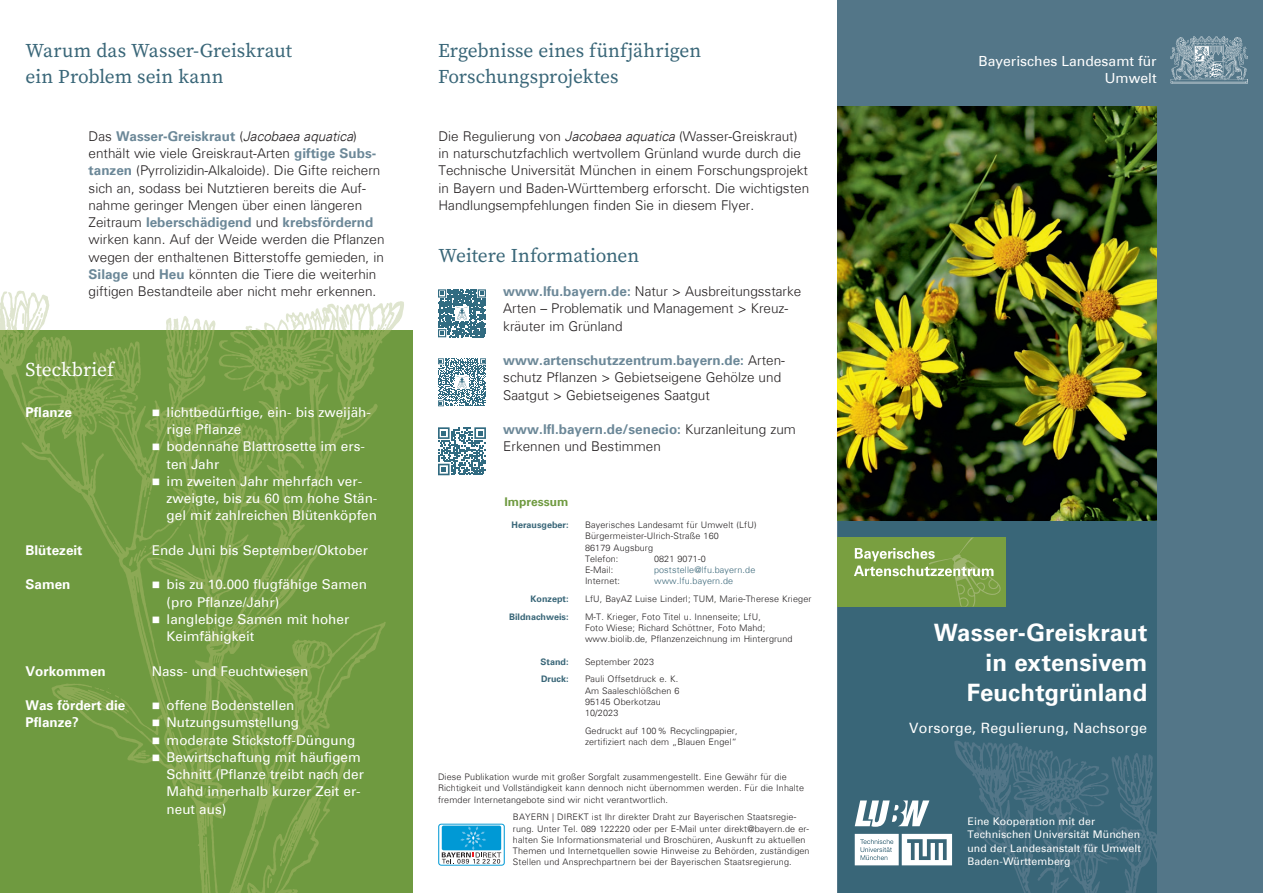
<style>
.page{position:relative;width:1263px;height:893px;background:#fff}
.page>*{position:absolute;margin:0;border:0;box-sizing:border-box;transform-origin:0 0}
.Titelzeile{font:700 24px/30px "Univers Com 65";letter-spacing:.005em;color:#fff;text-align:right}
.HL_Kopfzeile{font:19.5px/25.5px "Source Serif Variable";color:#396678}
.t1{font:19.5px "Source Serif Variable";color:#fff}
.Untertitel___Reihenb{font:14.25px "Univers Com 55 Roman";letter-spacing:.01em;color:#fff}
.Bayerisches_Landesam{font:13.95px "Univers Com 55 Roman";color:#fff}
.Fließtext{font:300 13.5px/17.2px "Univers Com 45";color:#231f20}
.Fließtext-2{font:13.5px/17.2px "Univers Com 55 Roman";color:#fff}
.Impressum_großer_Abs{font:300 13.5px/17.2px "Univers Com 45";color:#231f20}
.Fließtext-3{font:700 13.5px/17.2px "Univers Com 65";color:#fff}
.Impressum_großer_Abs-2{font:700 12px "Univers Com 65";color:#6f9a40}
.Untertitel___Reihenb-2{font:10.5px/13.5px "Univers Com 55 Roman";letter-spacing:.01em;color:#fff}
.Impressum_Fließ{font:300 9px/11.2px "Univers Com 45";letter-spacing:.015em;color:#231f20}
.Impressum_Fließ-2{font:700 9px "Univers Com 65";color:#396678}
.Impressum_großer_Abs-3{font:300 9px "Univers Com 45";letter-spacing:.015em;color:#396678}
.s1{font-family:"Univers Com 65";font-weight:700;color:#6c8898}
.s2{font-style:italic}
</style>
<div class="page">
<div style="left:838px;top:0;width:425px;height:893px;background:#537688"></div>
<img style="left:1171px;top:36px;width:77px;height:47px">
<img style="left:0;top:290px;width:412px;height:41px">
<img style="left:0;top:331px;width:412px;height:562px">
<div style="left:838px;top:520px;width:319px;height:373px;background:#396678"></div>
<img style="left:945px;top:741px;width:212px;height:152px">
<img style="left:838px;top:106px;width:319px;height:414px">
<div style="left:838px;top:538px;width:168px;height:69px;background:#799f40"></div>
<svg style="left:854px;top:538px;width:147px;height:69px"></svg>
<svg style="left:855px;top:800px;width:74px;height:27px"></svg>
<svg style="left:438px;top:289px;width:48px;height:48px"></svg>
<svg style="left:438px;top:358px;width:48px;height:48px"></svg>
<svg style="left:438px;top:427px;width:48px;height:48px"></svg>
<svg style="left:855px;top:834px;width:97px;height:31px;background:#d1dbdf"></svg>
<svg style="left:439px;top:824px;width:65px;height:41px"></svg>
<div style="left:438px;top:824px;width:66px;height:41px;border:1px solid #0099d5;border-radius:3px"></div>
<svg style="left:442px;top:826px;width:59px;height:38px"></svg>
<svg style="left:153px;top:409px;width:6px;height:7px"></svg>
<svg style="left:153px;top:444px;width:6px;height:6px"></svg>
<svg style="left:153px;top:478px;width:6px;height:7px"></svg>
<svg style="left:153px;top:582px;width:6px;height:6px"></svg>
<svg style="left:153px;top:616px;width:6px;height:7px"></svg>
<svg style="left:153px;top:703px;width:6px;height:6px"></svg>
<svg style="left:153px;top:720px;width:6px;height:6px"></svg>
<svg style="left:153px;top:737px;width:6px;height:7px"></svg>
<svg style="left:153px;top:754px;width:6px;height:7px"></svg>
<h1 class="HL_Kopfzeile" style="left:26px;top:38px;width:268px">Warum das Wasser-Greiskraut ein Problem sein kann</h1>
<p class="Fließtext" style="left:89px;top:127px;width:297px">Das <span class="s1">Wasser-Greiskraut</span> (<span class="s2">Jacobaea aquatica</span>) enthält wie viele Greiskraut-Arten <span class="s1">giftige Subs&shy;tanzen</span> (Pyrrolizidin-Alkaloide). Die Gifte reichern sich an, sodass bei Nutztieren bereits die Auf&shy;nahme geringer Mengen über einen längeren Zeitraum <span class="s1">leberschädigend</span> und <span class="s1">krebsfördernd </span>wirken kann. Auf der Weide werden die Pflanzen wegen der enthaltenen Bitterstoffe gemieden, in <span class="s1">Silage</span> und <span class="s1">Heu</span> könnten die Tiere die weiterhin giftigen Bestandteile aber nicht mehr erkennen.</p>
<p class="t1" style="left:26px;top:357px;width:90px">Steckbrief</p>
<p class="Fließtext-3" style="left:26px;top:403px;width:48px">Pflanze</p>
<p class="Fließtext-3" style="left:26px;top:541px;width:59px">Blütezeit</p>
<p class="Fließtext-3" style="left:26px;top:576px;width:47px">Samen</p>
<p class="Fließtext-3" style="left:26px;top:662px;width:82px">Vorkommen</p>
<p class="Fließtext-3" style="left:26px;top:697px;width:101px">Was fördert die<br>Pflanze?</p>
<p class="Fließtext-2" style="left:167px;top:403px;width:206px">lichtbedürftige, ein- bis zweijäh&shy;rige Pflanze</p>
<p class="Fließtext-2" style="left:167px;top:438px;width:200px">bodennahe Blattrosette im ers&shy;ten Jahr</p>
<p class="Fließtext-2" style="left:167px;top:472px;width:212px">im zweiten Jahr mehrfach ver&shy;zweigte, bis zu 60 cm hohe Stän&shy;gel mit zahlreichen Blütenköpfen</p>
<p class="Fließtext-2" style="left:152px;top:541px;width:218px">Ende Juni bis September/Oktober</p>
<p class="Fließtext-2" style="left:167px;top:576px;width:202px">bis zu 10.000 flugfähige Samen (pro Pflanze/Jahr)</p>
<p class="Fließtext-2" style="left:167px;top:610px;width:184px">langlebige Samen mit hoher<br>Keimfähigkeit</p>
<p class="Fließtext-2" style="left:152px;top:662px;width:158px">Nass- und Feuchtwiesen</p>
<p class="Fließtext-2" style="left:167px;top:697px;width:129px">offene Bodenstellen</p>
<p class="Fließtext-2" style="left:167px;top:714px;width:134px">Nutzungsumstellung</p>
<p class="Fließtext-2" style="left:167px;top:731px;width:190px">moderate Stickstoff-Düngung</p>
<p class="Fließtext-2" style="left:167px;top:748px;width:199px">Bewirtschaftung mit häufigem<br>Schnitt (Pflanze treibt nach der<br>Mahd innerhalb kurzer Zeit er&shy;neut aus)</p>
<h1 class="HL_Kopfzeile" style="left:438px;top:38px;width:265px">Ergebnisse eines fünfjährigen<br>Forschungsprojektes</h1>
<p class="Fließtext" style="left:438px;top:127px;width:372px">Die Regulierung von <span class="s2">Jacobaea aquatica</span> (Wasser-Greiskraut) in naturschutzfachlich wertvollem Grünland wurde durch die Technische Universität München in einem Forschungsprojekt in Bayern und Baden-Württemberg erforscht. Die wichtigsten Handlungsempfehlungen finden Sie in diesem Flyer.</p>
<h1 class="HL_Kopfzeile" style="left:438px;top:242px;width:202px">Weitere Informationen</h1>
<p class="Impressum_großer_Abs" style="left:503px;top:283px;width:300px"><span class="s1">www.lfu.bayern.de:</span> Natur &gt; Ausbreitungsstarke<br>Arten – Problematik und Management &gt; Kreuz&shy;kräuter im Grünland</p>
<p class="Fließtext" style="left:503px;top:352px;width:283px"><span class="s1">www.artenschutzzentrum.bayern.de:</span> Arten&shy;schutz Pflanzen &gt; Gebietseigene Gehölze und<br>Saatgut &gt; Gebietseigenes Saatgut</p>
<p class="Fließtext" style="left:503px;top:421px;width:294px"><span class="s1">www.lfl.bayern.de/senecio:</span> Kurzanleitung zum<br>Erkennen und Bestimmen</p>
<p class="Impressum_großer_Abs-2" style="left:504px;top:495px;width:66px">Impressum</p>
<p class="Impressum_Fließ-2" style="left:511px;top:520px;width:58px">Herausgeber:</p>
<p class="Impressum_Fließ" style="left:585px;top:519px;width:173px">Bayerisches Landesamt für Umwelt (LfU)<br>Bürgermeister-Ulrich-Straße 160<br>86179 Augsburg<br>Telefon:</p>
<p class="Impressum_Fließ" style="left:654px;top:553px;width:53px">0821 9071-0</p>
<p class="Impressum_Fließ" style="left:585px;top:564px;width:30px">E-Mail:</p>
<p class="Impressum_großer_Abs-3" style="left:654px;top:564px;width:103px">poststelle@lfu.bayern.de</p>
<p class="Impressum_Fließ" style="left:585px;top:576px;width:37px">Internet:</p>
<p class="Impressum_großer_Abs-3" style="left:654px;top:576px;width:81px">www.lfu.bayern.de</p>
<p class="Impressum_Fließ-2" style="left:530px;top:594px;width:40px">Konzept:</p>
<p class="Impressum_Fließ" style="left:585px;top:593px;width:228px">LfU, BayAZ Luise Linderl; TUM, Marie-Therese Krieger</p>
<p class="Impressum_Fließ-2" style="left:509px;top:611px;width:61px">Bildnachweis:</p>
<p class="Impressum_Fließ" style="left:585px;top:611px;width:209px">M-T. Krieger, Foto Titel u. Innenseite; LfU,<br>Foto Wiese; Richard Schöttner, Foto Mahd; www.biolib.de, Pflanzenzeichnung im Hintergrund</p>
<p class="Impressum_Fließ-2" style="left:540px;top:656px;width:30px">Stand:</p>
<p class="Impressum_Fließ" style="left:585px;top:656px;width:71px">September 2023</p>
<p class="Impressum_Fließ-2" style="left:541px;top:674px;width:29px">Druck:</p>
<p class="Impressum_Fließ" style="left:585px;top:673px;width:96px">Pauli Offsetdruck e. K.<br>Am Saaleschlößchen 6<br>95145 Oberkotzau<br>10/2023</p>
<p class="Impressum_Fließ" style="left:585px;top:725px;width:154px">Gedruckt auf 100% Recyclingpapier, zertifiziert nach dem „Blauen Engel“</p>
<p class="Impressum_Fließ" style="left:438px;top:771px;width:367px">Diese Publikation wurde mit großer Sorgfalt zusammengestellt. Eine Gewähr für die<br>Richtigkeit und Vollständigkeit kann dennoch nicht übernommen werden. Für die Inhalte fremder Internetangebote sind wir nicht verantwortlich.</p>
<p class="Impressum_Fließ" style="left:513px;top:811px;width:298px">BAYERN | DIREKT ist Ihr direkter Draht zur Bayerischen Staatsregie&shy;rung. Unter Tel. 089 122220 oder per E-Mail unter direkt@bayern.de er-</p>
<p class="Impressum_Fließ" style="left:513px;top:834px;width:298px">halten Sie Informationsmaterial und Broschüren, Auskunft zu aktuellen<br>Themen und Internetquellen sowie Hinweise zu Behörden, zuständigen<br>Stellen und Ansprechpartnern bei der Bayerischen Staatsregierung.</p>
<p class="Bayerisches_Landesam" style="left:978px;top:53px;width:180px">Bayerisches Landesamt für</p>
<p class="Bayerisches_Landesam" style="left:1105px;top:70px;width:53px">Umwelt</p>
<p class="Titelzeile" style="left:934px;top:618px;width:215px">Wasser-Greiskraut in extensivem<br>Feuchtgrünland</p>
<h1 class="Untertitel___Reihenb" style="left:909px;top:719px;width:239px">Vorsorge, Regulierung, Nachsorge</h1>
<h1 class="Untertitel___Reihenb-2" style="left:967px;top:814px;width:175px">Eine Kooperation mit der<br>Technischen Universität München und der Landesanstalt für Umwelt<br>Baden-Württemberg</h1>
</div>
